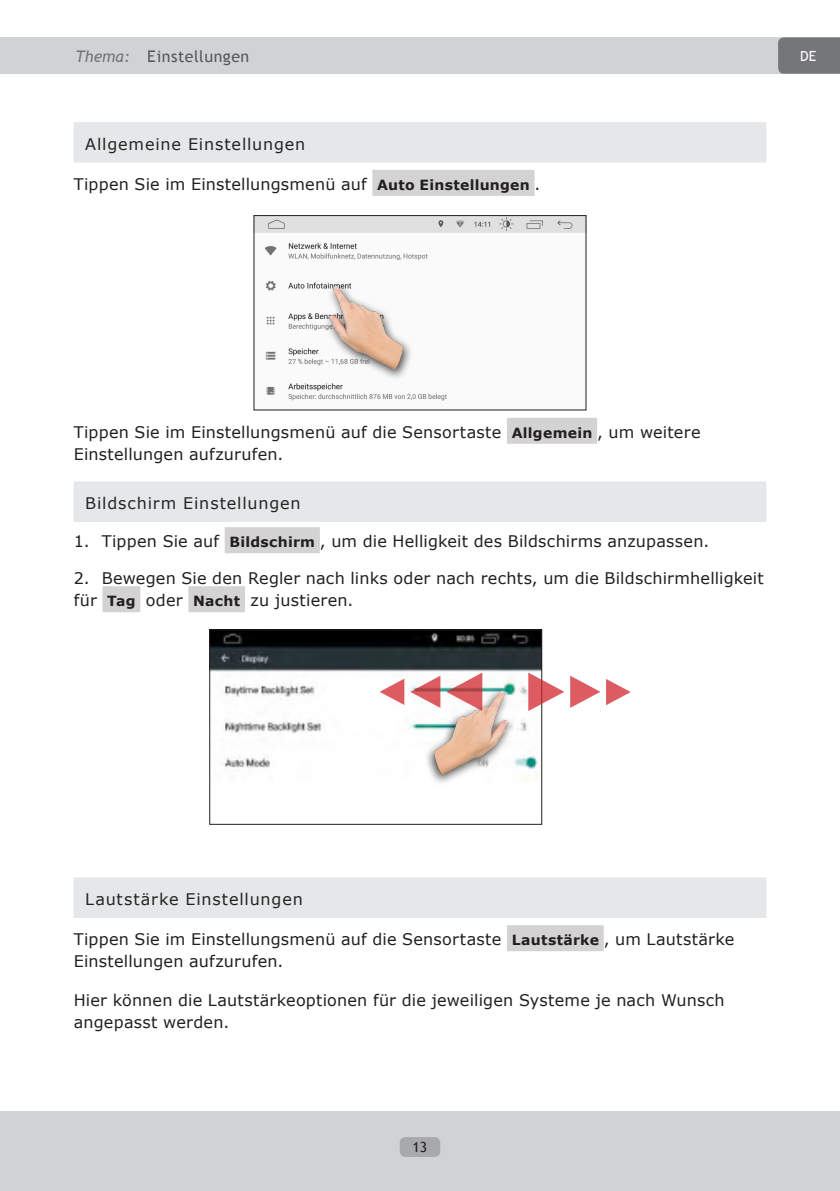
<style>
.page{position:relative;width:840px;height:1191px;background:#fff}
.page>*{position:absolute;margin:0;border:0;box-sizing:border-box;transform-origin:0 0}
.Text-Absatz{font:16px/22px "Verdana";letter-spacing:.01em;color:#231f20}
.Thema-Unterthema-Übe{font:16px "Verdana";letter-spacing:.05em;color:#242424}
.t1{font:16px "Trebuchet MS";letter-spacing:.03em;color:#000}
.t2{font:14px "Trebuchet MS";color:#231f20}
.t3{font:14px "Trebuchet MS";color:#fff}
.s1{font-style:italic;color:#757679}
.s2{font-weight:700;font-size:14px}
</style>
<div class="page">
<div style="left:0;top:1111px;width:839px;height:80px;background:#d1d2d4"></div>
<div style="left:399px;top:1137px;width:41px;height:20px;background:#a8a9ad;border-radius:6px"></div>
<div style="left:0;top:37px;width:839px;height:37px;background:#d1d2d4"></div>
<svg style="left:778px;top:37px;width:61px;height:37px;background:#77787b"></svg>
<div style="left:74px;top:122px;width:691px;height:40px;background:#e6e7e9"></div>
<div style="left:372px;top:170px;width:162px;height:26px;background:#d3d3d3"></div>
<div style="left:506px;top:418px;width:90px;height:26px;background:#d3d3d3"></div>
<div style="left:74px;top:481px;width:691px;height:40px;background:#eff0f2"></div>
<div style="left:74px;top:482px;width:691px;height:40px;background:#e6e7e9"></div>
<div style="left:224px;top:527px;width:96px;height:26px;background:#d3d3d3"></div>
<div style="left:102px;top:586px;width:38px;height:26px;background:#d3d3d3"></div>
<div style="left:188px;top:586px;width:57px;height:26px;background:#d3d3d3"></div>
<div style="left:74px;top:877px;width:691px;height:40px;background:#f0f1f2"></div>
<div style="left:74px;top:878px;width:691px;height:40px;background:#e6e7e9"></div>
<div style="left:506px;top:925px;width:97px;height:26px;background:#d3d3d3"></div>
<img style="left:255px;top:217px;width:329px;height:184px">
<div style="left:253px;top:215px;width:333px;height:195px;border:1px solid #231f20"></div>
<img style="left:318px;top:277px;width:110px;height:113px">
<img style="left:211px;top:631px;width:329px;height:149px">
<div style="left:209px;top:629px;width:333px;height:196px;border:1px solid #231f20"></div>
<img style="left:409px;top:681px;width:110px;height:102px">
<svg style="left:410px;top:675px;width:30px;height:33px"></svg>
<svg style="left:379px;top:678px;width:25px;height:27px"></svg>
<svg style="left:528px;top:672px;width:36px;height:39px"></svg>
<svg style="left:446px;top:672px;width:36px;height:39px"></svg>
<svg style="left:570px;top:675px;width:60px;height:33px"></svg>
<p class="t1" style="left:75px;top:47px;width:175px"><span class="s1">Thema:</span> Einstellungen</p>
<p class="t3" style="left:799px;top:48px;width:18px">DE</p>
<p class="Thema-Unterthema-Übe" style="left:85px;top:133px;width:222px">Allgemeine Einstellungen</p>
<p class="Text-Absatz" style="left:74px;top:173px;width:468px">Tippen Sie im Einstellungsmenü auf <span class="s2">Auto Einstellungen</span> .</p>
<p class="Text-Absatz" style="left:74px;top:421px;width:628px">Tippen Sie im Einstellungsmenü auf die Sensortaste <span class="s2">Allgemein</span> , um weitere<br>Einstellungen aufzurufen.</p>
<p class="Thema-Unterthema-Übe" style="left:85px;top:492px;width:217px">Bildschirm Einstellungen</p>
<p class="Text-Absatz" style="left:74px;top:530px;width:636px">1. Tippen Sie auf <span class="s2">Bildschirm</span> , um die Helligkeit des Bildschirms anzupassen.</p>
<p class="Text-Absatz" style="left:74px;top:567px;width:691px">2. Bewegen Sie den Regler nach links oder nach rechts, um die Bildschirmhelligkeit für <span class="s2">Tag</span> oder <span class="s2">Nacht</span> zu justieren.</p>
<p class="Thema-Unterthema-Übe" style="left:85px;top:888px;width:219px">Lautstärke Einstellungen</p>
<p class="Text-Absatz" style="left:74px;top:928px;width:661px">Tippen Sie im Einstellungsmenü auf die Sensortaste <span class="s2">Lautstärke</span> , um Lautstärke<br>Einstellungen aufzurufen.</p>
<p class="Text-Absatz" style="left:74px;top:989px;width:652px">Hier können die Lautstärkeoptionen für die jeweiligen Systeme je nach Wunsch angepasst werden.</p>
<p class="t2" style="left:412px;top:1139px;width:16px">13</p>
</div>
